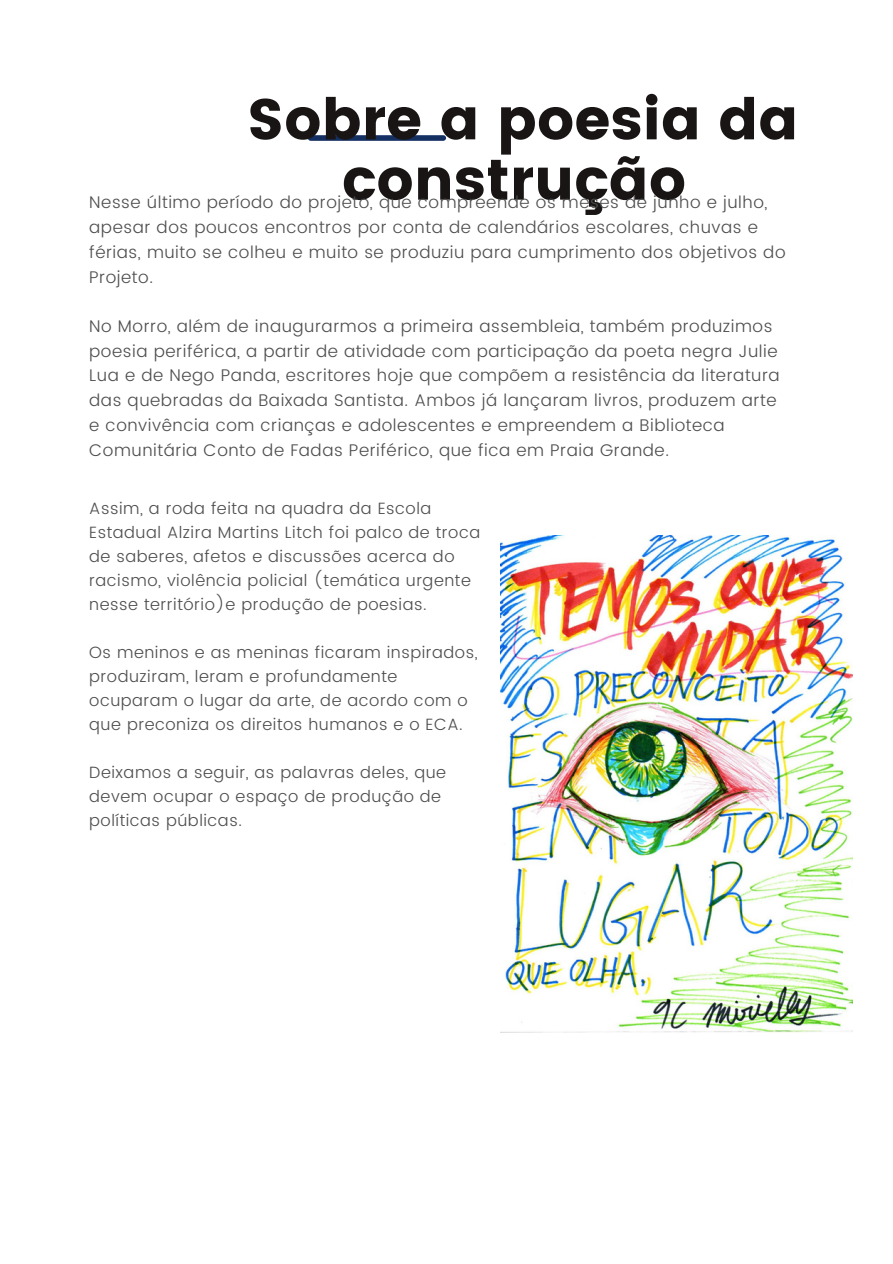
<style>
.page{position:relative;width:893px;height:1264px;background:#fff}
.page>*{position:absolute;margin:0;border:0;box-sizing:border-box;transform-origin:0 0}
.t1{font:57.45px "Poppins";color:#191515}
.t2{font:300 16.8px/24.8px "Poppins";letter-spacing:.035em;color:#4d4d4d}
.t3{font:300 16.35px/24px "Poppins";letter-spacing:.035em;color:#4d4d4d}
</style>
<div class="page">
<div style="left:310px;top:135px;width:133px;height:6px;background:#142f62"></div>
<img style="left:500px;top:535px;width:352px;height:497px">
<p class="t1" style="left:247px;top:86px;width:553px">Sobre a poesia da</p>
<p class="t1" style="left:342px;top:146px;width:346px">construção</p>
<p class="t2" style="left:89px;top:215px;width:697px">apesar dos poucos encontros por conta de calendários escolares, chuvas e férias, muito se colheu e muito se produziu para cumprimento dos objetivos do<br>Projeto.</p>
<p class="t2" style="left:89px;top:314px;width:692px">No Morro, além de inaugurarmos a primeira assembleia, também produzimos poesia periférica, a partir de atividade com participação da poeta negra Julie Lua e de Nego Panda, escritores hoje que compõem a resistência da literatura das quebradas da Baixada Santista. Ambos já lançaram livros, produzem arte e convivência com crianças e adolescentes e empreendem a Biblioteca Comunitária Conto de Fadas Periférico, que fica em Praia Grande.</p>
<p class="t2" style="left:89px;top:190px;width:679px">Nesse último período do projeto, que compreende os meses de junho e julho,</p>
<p class="t3" style="left:89px;top:496px;width:392px">Assim, a roda feita na quadra da Escola Estadual Alzira Martins Litch foi palco de troca de saberes, afetos e discussões acerca do racismo, violência policial (temática urgente nesse território)e produção de poesias.</p>
<p class="t3" style="left:89px;top:640px;width:390px">Os meninos e as meninas ficaram inspirados, produziram, leram e profundamente ocuparam o lugar da arte, de acordo com o que preconiza os direitos humanos e o ECA.</p>
<p class="t3" style="left:89px;top:759px;width:358px">Deixamos a seguir, as palavras deles, que devem ocupar o espaço de produção de políticas públicas.</p>
</div>
